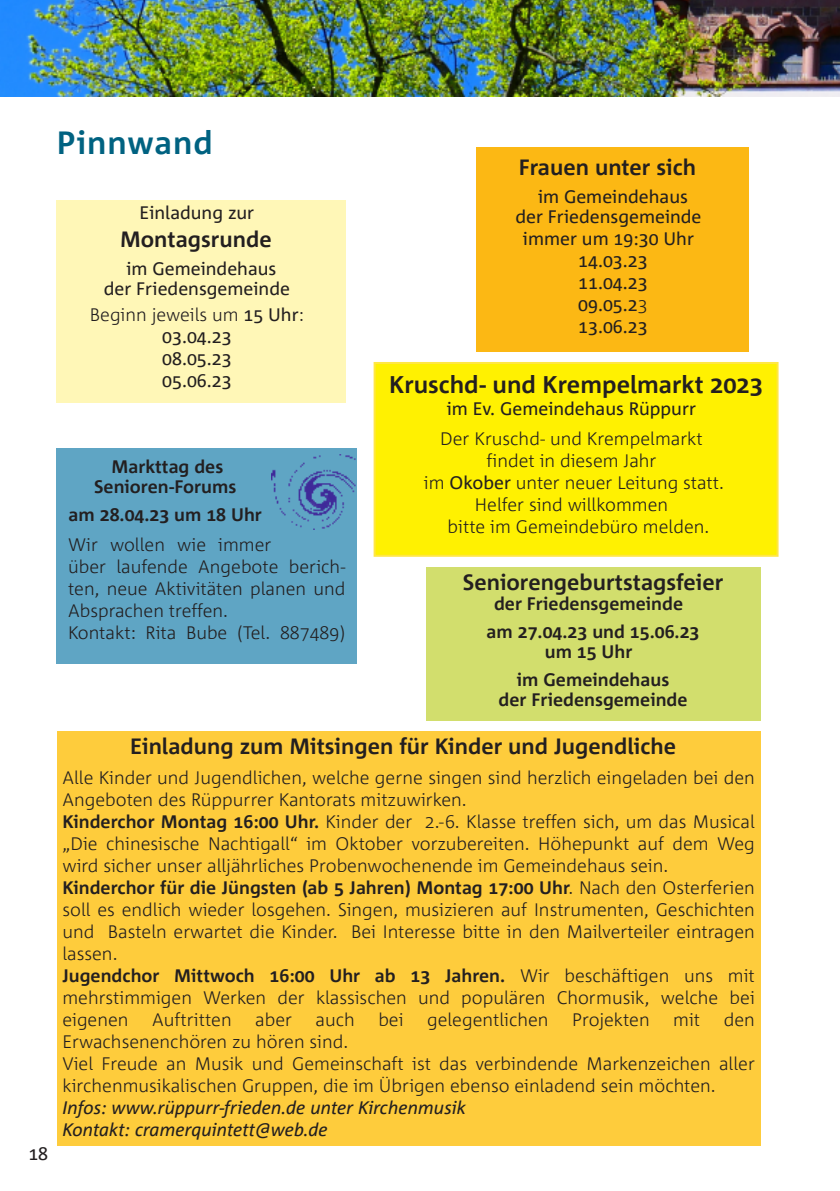
<style>
.page{position:relative;width:840px;height:1191px;background:#fff}
.page>*{position:absolute;margin:0;border:0;box-sizing:border-box;transform-origin:0 0}
.t1{font:700 32px "Corpid C1";letter-spacing:.03em;color:#006281}
.t2{font:700 24px "Corpid C1";color:#231f20}
.t3{font:700 22px "Corpid C1";color:#231f20}
.t4{font:300 18px/22px "Corpid C1";color:#231f20}
.t5{font:18px/22px "Corpid C1";color:#231f20;text-align:center}
.t6{font:700 18px/28px "Corpid C1";color:#231f20;text-align:center}
.t7{font:italic 18px/22px "Corpid C1";color:#231f20}
.s1{font-weight:300}
.s2{font-weight:400}
.s3{font-weight:700}
</style>
<div class="page">
<img style="left:0;top:0;width:839px;height:96px">
<div style="left:57px;top:200px;width:289px;height:203px;background:#fff7b7"></div>
<div style="left:425px;top:567px;width:335px;height:153px;background:#d2de6d"></div>
<div style="left:57px;top:448px;width:299px;height:216px;background:#5fa5c4"></div>
<img style="left:271px;top:454px;width:85px;height:75px">
<div style="left:476px;top:147px;width:272px;height:204px;background:#fcb814"></div>
<div style="left:374px;top:363px;width:403px;height:193px;background:#fff101"></div>
<div style="left:373px;top:362px;width:405px;height:195px;border:2px solid #ffe745"></div>
<div style="left:57px;top:731px;width:703px;height:414px;background:#fecc3c"></div>
<p class="t5" style="left:28px;top:1142px;width:21px">18</p>
<h1 class="t1" style="left:57px;top:123px;width:157px">Pinnwand</h1>
<p class="t5" style="left:140px;top:201px;width:116px">Einladung zur</p>
<p class="t3" style="left:120px;top:225px;width:153px">Montagsrunde</p>
<p class="t5" style="left:104px;top:258px;width:188px;line-height:20px">im Gemeindehaus<br>der Friedensgemeinde</p>
<p class="t5" style="left:90px;top:303px;width:215px"><span class="s1">Beginn jeweils um</span> 15 Uhr<span class="s1">:<br></span>03.04.23<br>08.05.23<br>05.06.23</p>
<p class="t6" style="left:94px;top:456px;width:144px;line-height:20px">Markttag des<br>Senioren-Forums</p>
<p class="t6" style="left:69px;top:500px;width:195px">am 28.04.23 um 18 Uhr</p>
<p class="t4" style="left:68px;top:533px;width:279px">Wir wollen wie immer<br>über laufende Angebote berich&shy;ten, neue Aktivitäten planen und<br>Absprachen treffen.<br>Kontakt: Rita Bube (Tel. 887489)</p>
<p class="t3" style="left:518px;top:154px;width:178px">Frauen unter sich</p>
<p class="t5" style="left:515px;top:186px;width:188px;line-height:20px">im Gemeindehaus<br>der Friedensgemeinde</p>
<p class="t5" style="left:522px;top:227px;width:172px">immer um 19:30 Uhr<br>14.03.23<br>11.04.23<br>09.05.2<span class="s1">3<br></span>13.06.23</p>
<h2 class="t2" style="left:389px;top:370px;width:375px">Kruschd- und Krempelmarkt 2023</h2>
<p class="t5" style="left:446px;top:397px;width:251px">im Ev. Gemeindehaus Rüppurr</p>
<p class="t4" style="left:423px;top:427px;width:301px;text-align:center">Der Kruschd- und Krempelmarkt findet in diesem Jahr<br>im <span class="s2">Okober</span> unter neuer Leitung statt.<br>Helfer sind willkommen<br>bitte im Gemeindebüro melden.</p>
<p class="t3" style="left:462px;top:568px;width:262px">Seniorengeburtstagsfeier</p>
<p class="t6" style="left:486px;top:589px;width:214px">der Friedensgemeinde am 27.04.23 und 15.06.23</p>
<p class="t6" style="left:516px;top:637px;width:154px">um 15 Uhr<br>im Gemeindehaus</p>
<p class="t6" style="left:498px;top:685px;width:190px">der Friedensgemeinde</p>
<p class="t3" style="left:130px;top:732px;width:547px">Einladung zum Mitsingen für Kinder und Jugendliche</p>
<p class="t4" style="left:62px;top:766px;width:693px">Alle Kinder und Jugendlichen, welche gerne singen sind herzlich eingeladen bei den Angeboten des Rüppurrer Kantorats mitzuwirken.<br><span class="s3">Kinderchor Montag 16:00 Uhr.</span> Kinder der 2.-6. Klasse treffen sich, um das Musical „Die chinesische Nachtigall“ im Oktober vorzubereiten. Höhepunkt auf dem Weg wird sicher unser alljährliches Probenwochenende im Gemeindehaus sein.<br><span class="s3">Kinderchor für die Jüngsten (ab 5 Jahren) Montag 17:00 Uhr</span>. Nach den Osterferien soll es endlich wieder losgehen. Singen, musizieren auf Instrumenten, Geschichten und Basteln erwartet die Kinder. Bei Interesse bitte in den Mailverteiler eintragen lassen.<br><span class="s3">Jugendchor Mittwoch 16:00 Uhr ab 13 Jahren.</span> Wir beschäftigen uns mit mehrstimmigen Werken der klassischen und populären Chormusik, welche bei eigenen</p>
<p class="t4" style="left:152px;top:1008px;width:81px">Auftritten</p>
<p class="t4" style="left:255px;top:1008px;width:38px">aber</p>
<p class="t4" style="left:315px;top:1008px;width:41px">auch</p>
<p class="t4" style="left:378px;top:1008px;width:27px">bei</p>
<p class="t4" style="left:427px;top:1008px;width:123px">gelegentlichen</p>
<p class="t4" style="left:571px;top:1008px;width:79px">Projekten</p>
<p class="t4" style="left:673px;top:1008px;width:28px">mit</p>
<p class="t4" style="left:723px;top:1008px;width:33px">den</p>
<p class="t4" style="left:62px;top:1030px;width:693px">Erwachsenenchören zu hören sind.<br>Viel Freude an Musik und Gemeinschaft ist das verbindende Markenzeichen aller kirchenmusikalischen Gruppen, die im Übrigen ebenso einladend sein möchten.</p>
<p class="t7" style="left:62px;top:1096px;width:405px">Infos: www.rüppurr-frieden.de unter Kirchenmusik<br>Kontakt: cramerquintett@web.de</p>
</div>
